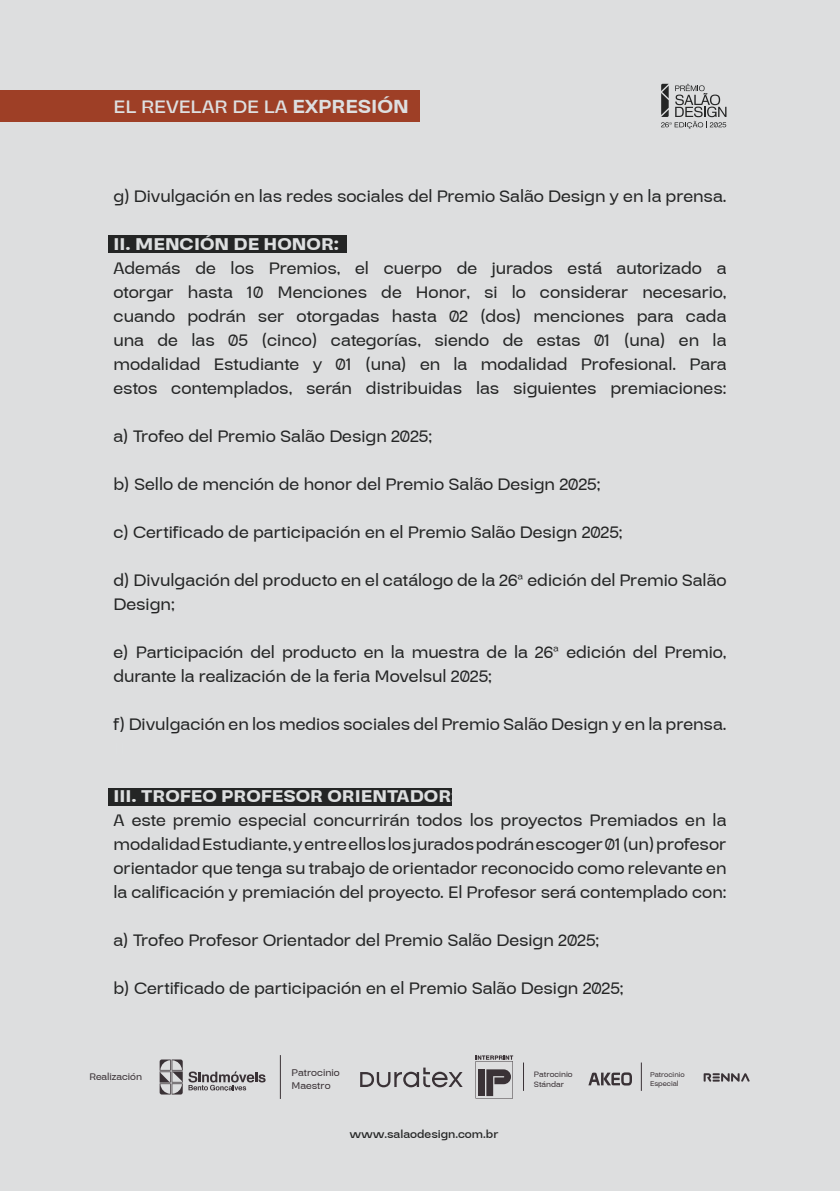
<style>
.page{position:relative;width:840px;height:1191px;background:#fff}
.page>*{position:absolute;margin:0;border:0;box-sizing:border-box;transform-origin:0 0}
.t1{font:600 20px "Stara";color:#dddfe0}
.t2{font:500 18px/24px "Stara";color:#242525;text-align:justify}
.t3{font:900 18px "Stara";color:#dddfe0}
.t4{font:600 12px "Stara";color:#242525}
.t5{font:500 10.4px/12.6px "Stara";color:#3a3236}
.t6{font:500 10.2px "Stara";color:#3a3236}
.t7{font:500 8.4px/10.2px "Stara";color:#3a3236}
.t8{font:500 7.6px/9px "Stara";color:#3a3236}
.s1{font-weight:800}
</style>
<div class="page">
<div style="left:0;top:0;width:839px;height:1191px;background:#dddedf"></div>
<div style="left:0;top:91px;width:420px;height:31px;background:#9e3f26"></div>
<svg style="left:159px;top:1059px;width:106px;height:35px"></svg>
<svg style="left:588px;top:1072px;width:43px;height:13px"></svg>
<svg style="left:360px;top:1067px;width:102px;height:20px"></svg>
<svg style="left:475px;top:1055px;width:38px;height:43px"></svg>
<svg style="left:703px;top:1073px;width:46px;height:9px"></svg>
<svg style="left:523px;top:1062px;width:1px;height:28px"></svg>
<svg style="left:640px;top:1062px;width:1px;height:28px"></svg>
<hr style="left:280px;top:1055px;width:1px;height:44px;background:#3a3236">
<svg style="left:661px;top:84px;width:65px;height:45px"></svg>
<div style="left:108px;top:235px;width:239px;height:18px;background:#242525"></div>
<div style="left:108px;top:788px;width:343px;height:18px;background:#242525"></div>
<p class="t1" style="left:113px;top:95px;width:297px">EL REVELAR DE LA <span class="s1">EXPRESIÓN</span></p>
<p class="t2" style="left:113px;top:184px;width:614px">g) Divulgación en las redes sociales del Premio Salão Design y en la prensa.</p>
<p class="t3" style="left:113px;top:234px;width:227px">II. MENCIÓN DE HONOR:</p>
<p class="t2" style="left:113px;top:256px;width:614px">Además de los Premios, el cuerpo de jurados está autorizado a otorgar hasta 10 Menciones de Honor, si lo considerar necesario, cuando podrán ser otorgadas hasta 02 (dos) menciones para cada una de las 05 (cinco) categorías, siendo de estas 01 (una) en la modalidad Estudiante y 01 (una) en la modalidad Profesional. Para estos contemplados, serán distribuidas las siguientes premiaciones:</p>
<p class="t2" style="left:113px;top:424px;width:320px">a) Trofeo del Premio Salão Design 2025;</p>
<p class="t2" style="left:113px;top:472px;width:488px">b) Sello de mención de honor del Premio Salão Design 2025;</p>
<p class="t2" style="left:113px;top:520px;width:510px">c) Certificado de participación en el Premio Salão Design 2025;</p>
<p class="t2" style="left:113px;top:568px;width:614px">d) Divulgación del producto en el catálogo de la 26ª edición del Premio Salão<br>Design;</p>
<p class="t2" style="left:113px;top:640px;width:614px">e) Participación del producto en la muestra de la 26ª edición del Premio, durante la realización de la feria Movelsul 2025;</p>
<p class="t2" style="left:113px;top:712px;width:614px">f) Divulgación en los medios sociales del Premio Salão Design y en la prensa.</p>
<p class="t3" style="left:113px;top:786px;width:344px">III. TROFEO PROFESOR ORIENTADOR:</p>
<p class="t2" style="left:113px;top:808px;width:614px">A este premio especial concurrirán todos los proyectos Premiados en la modalidad Estudiante, y entre ellos los jurados podrán escoger 01 (un) profesor orientador que tenga su trabajo de orientador reconocido como relevante en la calificación y premiación del proyecto. El Profesor será contemplado con:</p>
<p class="t2" style="left:113px;top:928px;width:487px">a) Trofeo Profesor Orientador del Premio Salão Design 2025;</p>
<p class="t2" style="left:113px;top:976px;width:511px">b) Certificado de participación en el Premio Salão Design 2025;</p>
<p class="t5" style="left:291px;top:1066px;width:50px">Patrocinio<br>Maestro</p>
<p class="t8" style="left:649px;top:1069px;width:36px">Patrocinio<br>Especial</p>
<p class="t6" style="left:89px;top:1070px;width:54px">Realización</p>
<p class="t7" style="left:533px;top:1068px;width:40px">Patrocinio<br>Stándar</p>
<p class="t4" style="left:349px;top:1127px;width:150px">www.salaodesign.com.br</p>
</div>
